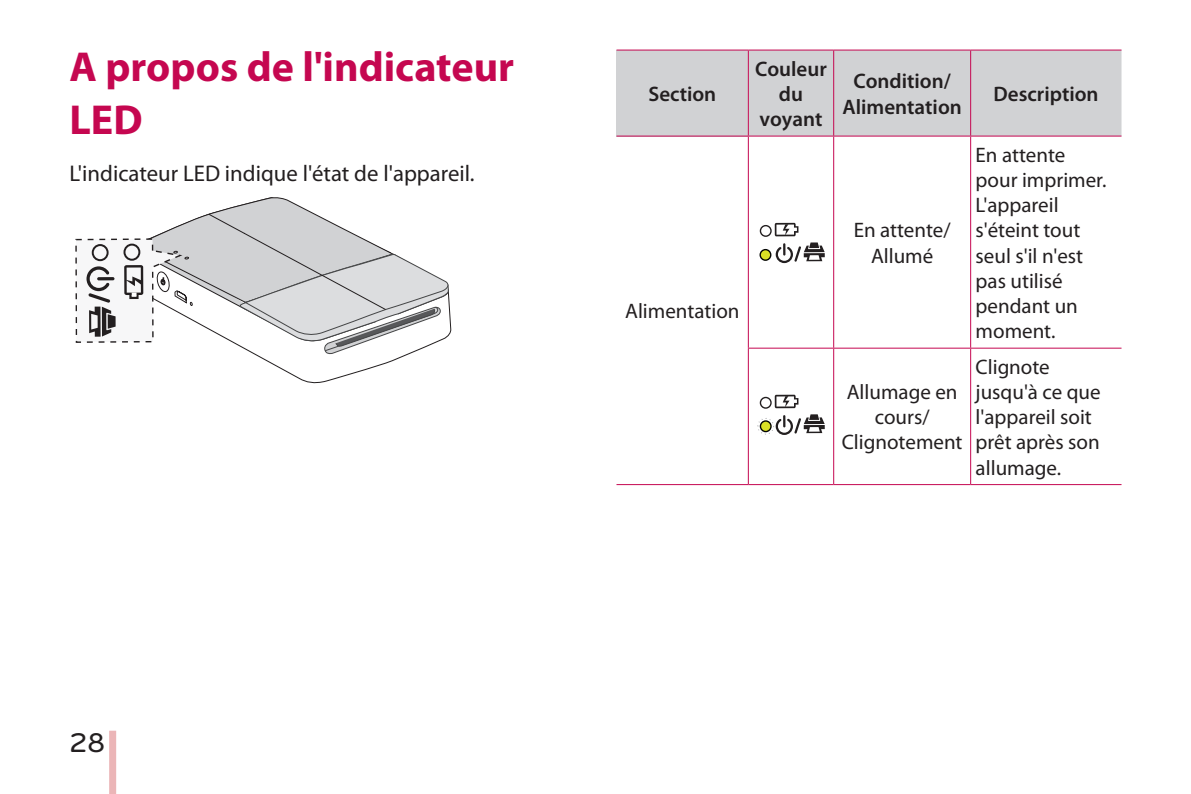
<style>
.page{position:relative;width:1191px;height:794px;background:#fff}
.page>*{position:absolute;margin:0;border:0;box-sizing:border-box;transform-origin:0 0}
.t1{font:700 42px/52.5px "Myriad Pro";color:#c50750}
.t2{font:500 28px "Bryant LG";color:#231f20}
.t3{font:22.75px "Myriad Pro";color:#231f20}
.t4{font:21px/25.2px "Myriad Pro";color:#231f20;text-align:center}
.t5{font:600 21px/25.2px "Myriad Pro";color:#231f20;text-align:center}
</style>
<div class="page">
<div style="left:109px;top:730px;width:7px;height:64px;background:#ebb5b7"></div>
<svg style="left:255px;top:355px;width:152px;height:28px"></svg>
<svg style="left:75px;top:197px;width:375px;height:158px"></svg>
<div style="left:616px;top:50px;width:132px;height:86px;background:#d1d2d4"></div>
<div style="left:749px;top:51px;width:372px;height:84px;background:#d1d2d4"></div>
<hr style="left:616px;top:49px;width:132px;height:2px;background:#c50750">
<hr style="left:747px;top:50px;width:2px;height:86px;background:#c50750">
<hr style="left:748px;top:49px;width:85px;height:2px;background:#c50750">
<hr style="left:833px;top:50px;width:1px;height:86px;background:#c50750">
<hr style="left:833px;top:49px;width:137px;height:2px;background:#c50750">
<hr style="left:970px;top:50px;width:1px;height:86px;background:#c50750">
<hr style="left:970px;top:49px;width:151px;height:2px;background:#c50750">
<hr style="left:616px;top:135px;width:132px;height:2px;background:#c50750">
<hr style="left:616px;top:484px;width:132px;height:1px;background:#c50750">
<hr style="left:747px;top:136px;width:2px;height:212px;background:#c50750">
<hr style="left:748px;top:135px;width:85px;height:2px;background:#c50750">
<hr style="left:833px;top:136px;width:1px;height:212px;background:#c50750">
<hr style="left:833px;top:135px;width:137px;height:2px;background:#c50750">
<hr style="left:970px;top:136px;width:1px;height:212px;background:#c50750">
<hr style="left:970px;top:135px;width:151px;height:2px;background:#c50750">
<hr style="left:747px;top:348px;width:2px;height:136px;background:#c50750">
<hr style="left:748px;top:347px;width:85px;height:2px;background:#c50750">
<hr style="left:748px;top:484px;width:85px;height:1px;background:#c50750">
<hr style="left:833px;top:348px;width:1px;height:136px;background:#c50750">
<hr style="left:833px;top:347px;width:137px;height:2px;background:#c50750">
<hr style="left:833px;top:484px;width:137px;height:1px;background:#c50750">
<hr style="left:970px;top:348px;width:1px;height:136px;background:#c50750">
<hr style="left:970px;top:347px;width:151px;height:2px;background:#c50750">
<hr style="left:970px;top:484px;width:151px;height:1px;background:#c50750">
<svg style="left:775px;top:242px;width:49px;height:21px"></svg>
<div style="left:759px;top:225px;width:12px;height:12px;border:1px solid #231f20;border-radius:50%"></div>
<svg style="left:774px;top:223px;width:24px;height:13px"></svg>
<svg style="left:760px;top:250px;width:10px;height:10px"></svg>
<div style="left:759px;top:249px;width:12px;height:12px;border:1px solid #040503;border-radius:50%"></div>
<div style="left:759px;top:397px;width:12px;height:12px;border:1px solid #231f20;border-radius:50%"></div>
<svg style="left:774px;top:395px;width:24px;height:13px"></svg>
<svg style="left:757px;top:414px;width:67px;height:21px"></svg>
<h1 class="t1" style="left:69px;top:39px;width:446px">A propos de l'indicateur<br>LED</h1>
<p class="t3" style="left:69px;top:159px;width:407px">L'indicateur LED indique l'état de l'appareil.</p>
<h2 class="t2" style="left:69px;top:725px;width:38px">28</h2>
<p class="t5" style="left:648px;top:81px;width:69px">Section</p>
<p class="t4" style="left:625px;top:298px;width:116px">Alimentation</p>
<p class="t5" style="left:755px;top:56px;width:73px">Couleur du voyant</p>
<p class="t5" style="left:842px;top:68px;width:121px">Condition/<br>Alimentation</p>
<p class="t5" style="left:993px;top:81px;width:107px">Description</p>
<p class="t4" style="left:853px;top:217px;width:98px">En attente/<br>Allumé</p>
<p class="t4" style="left:841px;top:379px;width:122px">Allumage en cours/<br>Clignotement</p>
<p class="t4" style="left:975px;top:142px;width:132px;text-align:left">En attente pour imprimer.<br>L'appareil s'éteint tout seul s'il n'est pas utilisé pendant un moment.</p>
<p class="t4" style="left:975px;top:354px;width:127px;text-align:left">Clignote jusqu'à ce que l'appareil soit prêt après son allumage.</p>
</div>
